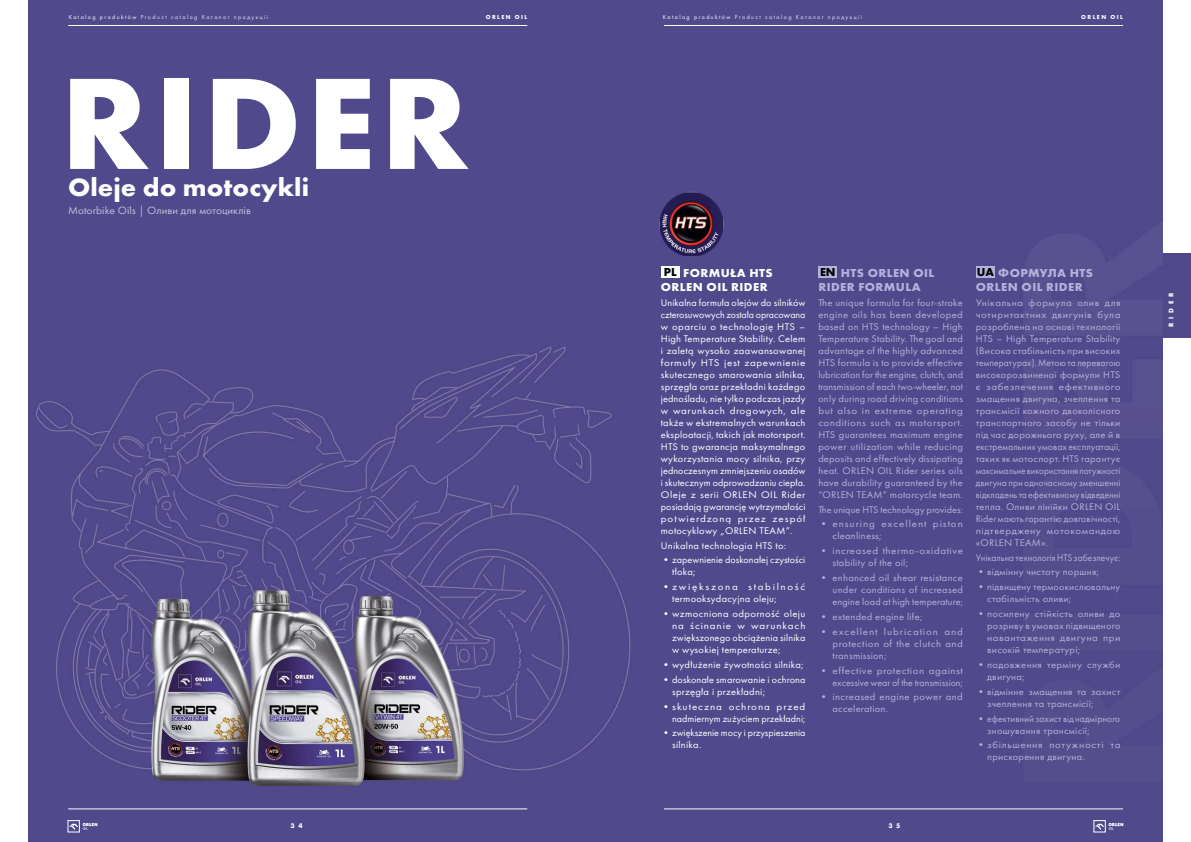
<style>
.page{position:relative;width:1191px;height:842px;background:#fff}
.page>*{position:absolute;margin:0;border:0;box-sizing:border-box;transform-origin:0 0}
.t1{font:700 135px "Futura PT";letter-spacing:.035em;color:#fff;scale:1.05 1}
.t2{font:700 26px "Futura PT";letter-spacing:.005em;color:#fff;scale:1.05 1}
.t3{font:700 12px/14.4px "Futura PT";letter-spacing:.035em;color:#b4b2da;scale:1.05 1}
.t4{font:700 12px/14.4px "Futura PT";letter-spacing:.035em;color:#fff;scale:1.05 1}
.t5{font:11px "Futura PT";letter-spacing:.005em;color:#c3bdd8;scale:1.05 1}
.t6{font:10px/12px "Futura PT";letter-spacing:.025em;color:#b4b2da;scale:1.05 1}
.t7{font:10px/12px "Futura PT";letter-spacing:.025em;color:#b4b2da;text-align:justify;scale:1.09 1}
.t8{font:10px/12px "Futura PT";letter-spacing:.025em;color:#fff;text-align:justify}
.t9{font:10px/12px "Futura PT";letter-spacing:.025em;color:#fff;scale:1.05 1}
.t10{font:10px/12px "Futura PT";letter-spacing:.005em;color:#fff;scale:1.05 1}
.t11{font:10px/12px "Futura PT";letter-spacing:-.005em;color:#b4b2da;text-align:right;scale:1.05 1}
.t12{font:10px/12px "Futura PT";letter-spacing:.05em;color:#b4b2da;scale:1.05 1}
.t13{font:10px/12px "Futura PT";letter-spacing:.045em;color:#b4b2da;scale:1.05 1}
.t14{font:10px/12px "Futura PT";color:#fff;scale:1.05 1}
.t15{font:10px/12px "Futura PT";letter-spacing:.085em;color:#b4b2da;scale:1.05 1}
.t16{font:10px "Futura PT";letter-spacing:.005em;color:#b4b2da;scale:.95 1}
.t17{font:10px "Futura PT";letter-spacing:.005em;color:#b4b2da}
.t18{font:700 7px "Futura PT";letter-spacing:.56em;color:#fff}
.t19{font:6px "Futura PT";letter-spacing:.24em;color:#e6e5f4}
.t20{font:700 6px "Futura PT";letter-spacing:.24em;color:#fff}
.s1{color:#fff}
.s2{color:#000}
</style>
<div class="page">
<div style="left:1162px;top:253px;width:29px;height:84px;background:#504888"></div>
<img style="left:28px;top:0;width:1134px;height:842px">
<hr style="left:68px;top:809px;width:459px;height:1px;background:#fff">
<hr style="left:664px;top:809px;width:459px;height:1px;background:#fff">
<hr style="left:68px;top:26px;width:459px;height:1px;background:#fff">
<hr style="left:664px;top:26px;width:459px;height:1px;background:#fff">
<div style="left:68px;top:820px;width:12px;height:12px;border:1px solid #fff"></div>
<svg style="left:70px;top:823px;width:27px;height:7px"></svg>
<div style="left:1093px;top:820px;width:12px;height:12px;border:1px solid #fff"></div>
<svg style="left:1095px;top:823px;width:28px;height:7px"></svg>
<div style="left:661px;top:266px;width:18px;height:12px;background:#fff"></div>
<div style="left:818px;top:266px;width:19px;height:12px;background:#b4b2da"></div>
<div style="left:975px;top:266px;width:19px;height:12px;background:#b4b2da"></div>
<img style="left:657px;top:188px;width:67px;height:70px">
<p class="t19" style="left:69px;top:14px;width:201px"><span class="s1">Katalog produktów</span> Product catalog Каталог продукції</p>
<p class="t20" style="left:485px;top:14px;width:43px">ORLEN OIL</p>
<p class="t19" style="left:663px;top:14px;width:201px"><span class="s1">Katalog produktów</span> Product catalog Каталог продукції</p>
<p class="t20" style="left:1081px;top:14px;width:43px">ORLEN OIL</p>
<h1 class="t1" style="left:60px;top:37px;width:391px">RIDER</h1>
<h2 class="t2" style="left:68px;top:171px;width:231px">Oleje do motocykli</h2>
<p class="t5" style="left:68px;top:204px;width:176px">Motorbike Oils | Оливи для мотоциклів</p>
<p class="t4" style="left:661px;top:265px;width:108px"><span class="s2">PL</span> FORMUŁA HTS<br>ORLEN OIL RIDER</p>
<p class="t8" style="left:661px;top:296px;width:146px">Unikalna formuła olejów do silników czterosuwowych została opracowana w oparciu o technologię HTS – High Temperature Stability. Celem i zaletą wysoko zaawansowanej formuły HTS jest zapewnienie skutecznego smarowania silnika, sprzęgła oraz przekładni każdego jednośladu, nie tylko podczas jazdy w warunkach drogowych, ale także w ekstremalnych warunkach eksploatacji, takich jak motorsport.<br>HTS to gwarancja maksymalnego wykorzystania mocy silnika, przy jednoczesnym zmniejszeniu osadów i skutecznym odprowadzaniu ciepła.<br>Oleje z serii ORLEN OIL Rider posiadają gwarancję wytrzymałości potwierdzoną przez zespół motocyklowy „ORLEN TEAM”.</p>
<p class="t9" style="left:661px;top:539px;width:121px">Unikalna technologia HTS to:</p>
<p class="t10" style="left:672px;top:554px;width:128px;text-indent:-11px">•zapewnienie doskonałej czystości tłoka;</p>
<p class="t9" style="left:672px;top:581px;width:128px;text-indent:-11px">•zwiększona stabilność termooksydacyjna oleju;</p>
<p class="t9" style="left:672px;top:608px;width:128px;text-align:justify;text-indent:-11px">•wzmocniona odporność oleju na ścinanie w warunkach zwiększonego obciążenia silnika w wysokiej temperaturze;</p>
<p class="t9" style="left:661px;top:658px;width:137px">•wydłużenie żywotności silnika;</p>
<p class="t9" style="left:672px;top:673px;width:128px;text-indent:-11px">•doskonałe smarowanie i ochrona sprzęgła i przekładni;</p>
<p class="t10" style="left:661px;top:700px;width:139px;text-align:right">•skuteczna ochrona przed nadmiernym zużyciem przekładni;</p>
<p class="t14" style="left:672px;top:727px;width:128px;text-indent:-11px">•zwiększenie mocy i przyspieszenia silnika.</p>
<p class="t3" style="left:818px;top:265px;width:112px"><span class="s2">EN</span> HTS ORLEN OIL<br>RIDER FORMULA</p>
<p class="t6" style="left:818px;top:296px;width:139px;text-align:justify">The unique formula for four-stroke engine oils has been developed based on HTS technology – High Temperature Stability. The goal and advantage of the highly advanced HTS formula is to provide effective lubrication for the engine, clutch, and transmission of each two-wheeler, not only during road driving conditions but also in extreme operating conditions such as motorsport.<br>HTS guarantees maximum engine power utilization while reducing deposits and effectively dissipating heat. ORLEN OIL Rider series oils have durability guaranteed by the “ORLEN TEAM” motorcycle team.</p>
<p class="t17" style="left:818px;top:503px;width:146px">The unique HTS technology provides:</p>
<p class="t15" style="left:832px;top:518px;width:126px;text-indent:-14px">• ensuring excellent piston cleanliness;</p>
<p class="t12" style="left:832px;top:545px;width:126px;text-indent:-14px">• increased thermo-oxidative stability of the oil;</p>
<p class="t6" style="left:832px;top:572px;width:126px;text-align:justify;text-indent:-14px">• enhanced oil shear resistance under conditions of increased engine load at high temperature;</p>
<p class="t6" style="left:818px;top:611px;width:101px">• extended engine life;</p>
<p class="t6" style="left:832px;top:625px;width:126px;text-align:justify;text-indent:-14px">• excellent lubrication and protection of the clutch and transmission;</p>
<p class="t11" style="left:818px;top:664px;width:139px">• effective protection against excessive wear of the transmission;</p>
<p class="t6" style="left:832px;top:691px;width:126px;text-indent:-14px">• increased engine power and acceleration.</p>
<p class="t3" style="left:976px;top:265px;width:113px"><span class="s2">UA</span> ФОРМУЛА HTS<br>ORLEN OIL RIDER</p>
<p class="t7" style="left:975px;top:296px;width:134px">Унікальна формула олив для чотиритактних двигунів була розроблена на основі технології HTS – High Temperature Stability (Висока стабільність при високих температурах). Метою та перевагою високорозвиненої формули HTS є забезпечення ефективного змащення двигуна, зчеплення та трансмісії кожного двоколісного транспортного засобу не тільки під час дорожнього руху, але й в екстремальних умовах експлуатації, таких як мотоспорт. HTS гарантує максимальне використання потужності двигуна при одночасному зменшенні відкладень та ефективному відведенні тепла. Оливи лінійки ORLEN OIL Rider мають гарантію довговічності, підтверджену мотокомандою «ORLEN TEAM».</p>
<p class="t16" style="left:975px;top:551px;width:154px">Унікальна технологія HTS забезпечує:</p>
<p class="t6" style="left:975px;top:566px;width:119px">•відмінну чистоту поршня;</p>
<p class="t6" style="left:987px;top:581px;width:128px;text-indent:-11px">•підвищену термоокислювальну стабільність оливи;</p>
<p class="t6" style="left:987px;top:608px;width:128px;text-align:justify;text-indent:-11px">•посилену стійкість оливи до розриву в умовах підвищеного навантаження двигуна при високій температурі;</p>
<p class="t6" style="left:987px;top:659px;width:128px;text-indent:-11px">•подовження терміну служби двигуна;</p>
<p class="t6" style="left:987px;top:685px;width:128px;text-indent:-11px">•відмінне змащення та захист зчеплення та трансмісії;</p>
<p class="t6" style="left:987px;top:712px;width:128px;text-indent:-11px">•ефективний захист від надмірного зношування трансмісії;</p>
<p class="t13" style="left:987px;top:739px;width:128px;text-indent:-11px">•збільшення потужності та прискорення двигуна.</p>
<p class="t18" style="left:290px;top:821px;width:14px">3 4</p>
<p class="t18" style="left:888px;top:821px;width:14px">3 5</p>
<p class="t18" style="left:1166px;top:327px;width:36px;rotate:-90deg">RIDER</p>
</div>
